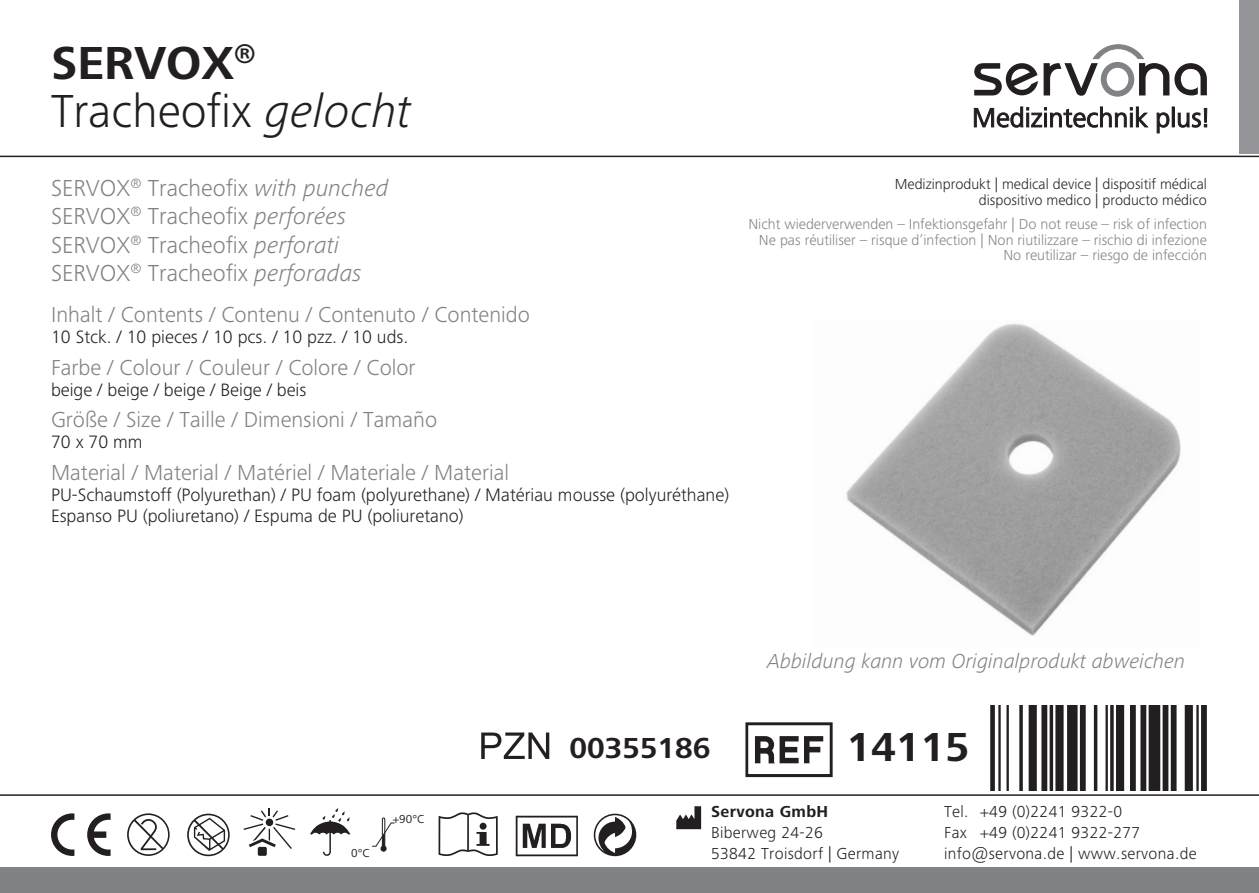
<style>
.page{position:relative;width:1259px;height:893px;background:#fff}
.page>*{position:absolute;margin:0;border:0;box-sizing:border-box;transform-origin:0 0}
.t1{font:300 48px/48px "Frutiger Next LTW1 G";color:#231f20}
.t2{font:700 42px "Frutiger Next LTW1 G";color:#231f20}
.t3{font:700 30px "Frutiger Next LTW1 G";color:#231f20}
.t4{font:300 24px/28.5px "Frutiger Next LTW1 G";color:#808285}
.t5{font:300 22.5px "Frutiger Next LTW1 G";color:#808285}
.t6{font:italic 300 21px "Frutiger Next LTW1 G";color:#808285}
.t7{font:300 18.6px/21px "Frutiger Next LTW1 G";color:#231f20}
.t8{font:300 16.5px/21px "Frutiger Next LTW1 G";letter-spacing:.02em;color:#231f20}
.t9{font:700 16.5px "Frutiger Next LTW1 G";letter-spacing:.02em;color:#231f20}
.t10{font:300 15px/15.6px "Frutiger Next LTW1 G";color:#808285;text-align:right}
.t11{font:300 15px/15.6px "Frutiger Next LTW1 G";color:#231f20;text-align:right}
.t12{font:12px "Frutiger Next LTW1 G";color:#231f20}
.s1{font-weight:700}
.s2{font-style:italic}
</style>
<div class="page">
<div style="left:0;top:867px;width:1259px;height:26px;background:#808285"></div>
<hr style="left:0;top:794px;width:1259px;height:2px;background:#231f20">
<svg style="left:676px;top:806px;width:25px;height:23px"></svg>
<svg style="left:310px;top:808px;width:40px;height:48px"></svg>
<svg style="left:244px;top:808px;width:51px;height:41px"></svg>
<div style="left:266px;top:819px;width:7px;height:7px;background:#231f20;border-radius:50%"></div>
<div style="left:258px;top:847px;width:9px;height:9px;background:#231f20;border-radius:2px"></div>
<svg style="left:127px;top:813px;width:43px;height:43px"></svg>
<svg style="left:51px;top:813px;width:23px;height:43px"></svg>
<svg style="left:87px;top:813px;width:24px;height:43px"></svg>
<svg style="left:594px;top:814px;width:42px;height:42px"></svg>
<svg style="left:438px;top:812px;width:60px;height:44px"></svg>
<svg style="left:187px;top:814px;width:43px;height:42px"></svg>
<img style="left:515px;top:815px;width:63px;height:41px">
<div style="left:382px;top:818px;width:3px;height:31px;border:1px solid #231f20"></div>
<div style="left:380px;top:846px;width:7px;height:6px;background:#231f20;border-radius:50%"></div>
<svg style="left:372px;top:822px;width:23px;height:26px"></svg>
<div style="left:1239px;top:0;width:20px;height:153px;background:#939598"></div>
<div style="left:1100px;top:62px;width:34px;height:35px;border:6px solid #808285;border-radius:50%"></div>
<svg style="left:974px;top:44px;width:233px;height:52px"></svg>
<svg style="left:973px;top:106px;width:175px;height:22px"></svg>
<svg style="left:1156px;top:112px;width:13px;height:21px"></svg>
<div style="left:1172px;top:107px;width:2px;height:20px;border:1px solid #231f20"></div>
<svg style="left:1177px;top:108px;width:30px;height:20px"></svg>
<hr style="left:0;top:156px;width:1259px;height:1px;background:#231f20">
<img style="left:846px;top:323px;width:335px;height:313px">
<svg style="left:745px;top:722px;width:87px;height:55px"></svg>
<img style="left:990px;top:705px;width:217px;height:85px">
<svg style="left:481px;top:732px;width:68px;height:27px"></svg>
<h1 class="t1" style="left:51px;top:39px;width:362px"><span class="s1">SERVOX</span><sup>®<br></sup>Tracheofix <span class="s2">gelocht</span></h1>
<p class="t4" style="left:51px;top:174px;width:339px">SERVOX<sup>®</sup> Tracheofix <span class="s2">with punched<br></span>SERVOX<sup>®</sup> Tracheofix <span class="s2">perforées<br></span>SERVOX<sup>®</sup> Tracheofix <span class="s2">perforati<br></span>SERVOX<sup>®</sup> Tracheofix <span class="s2">perforadas</span></p>
<p class="t5" style="left:51px;top:302px;width:480px">Inhalt / Contents / Contenu / Contenuto / Contenido</p>
<p class="t7" style="left:51px;top:327px;width:359px">10 Stck. / 10 pieces / 10 pcs. / 10 pzz. / 10 uds.</p>
<p class="t5" style="left:51px;top:354px;width:366px">Farbe / Colour / Couleur / Colore / Color</p>
<p class="t7" style="left:51px;top:379px;width:257px">beige / beige / beige / Beige / beis</p>
<p class="t5" style="left:51px;top:407px;width:388px">Größe / Size / Taille / Dimensioni / Tamaño</p>
<p class="t7" style="left:51px;top:432px;width:93px">70 x 70 mm</p>
<p class="t5" style="left:51px;top:459px;width:459px">Material / Material / Matériel / Materiale / Material</p>
<p class="t7" style="left:51px;top:484px;width:679px">PU-Schaumstoff (Polyurethan) / PU foam (polyurethane) / Matériau mousse (polyuréthane)<br>Espanso PU (poliuretano) / Espuma de PU (poliuretano)</p>
<p class="t11" style="left:894px;top:177px;width:314px">Medizinprodukt | medical device | dispositif médical dispositivo medico | producto médico</p>
<p class="t10" style="left:748px;top:216px;width:460px">Nicht wiederverwenden – Infektionsgefahr | Do not reuse – risk of infection<br>Ne pas réutiliser – risque d’infection | Non riutilizzare – rischio di infezione<br>No reutilizar – riesgo de infección</p>
<p class="t6" style="left:767px;top:649px;width:419px">Abbildung kann vom Originalprodukt abweichen</p>
<p class="t12" style="left:351px;top:846px;width:20px">0°C</p>
<p class="t12" style="left:393px;top:812px;width:33px">+90°C</p>
<h3 class="t3" style="left:569px;top:731px;width:143px">00355186</h3>
<h2 class="t2" style="left:846px;top:723px;width:125px">14115</h2>
<p class="t9" style="left:711px;top:802px;width:119px">Servona GmbH</p>
<p class="t8" style="left:711px;top:822px;width:190px">Biberweg 24-26<br>53842 Troisdorf | Germany</p>
<p class="t8" style="left:944px;top:801px;width:254px">Tel. +49 (0)2241 9322-0<br>Fax +49 (0)2241 9322-277 info@servona.de | www.servona.de</p>
</div>
